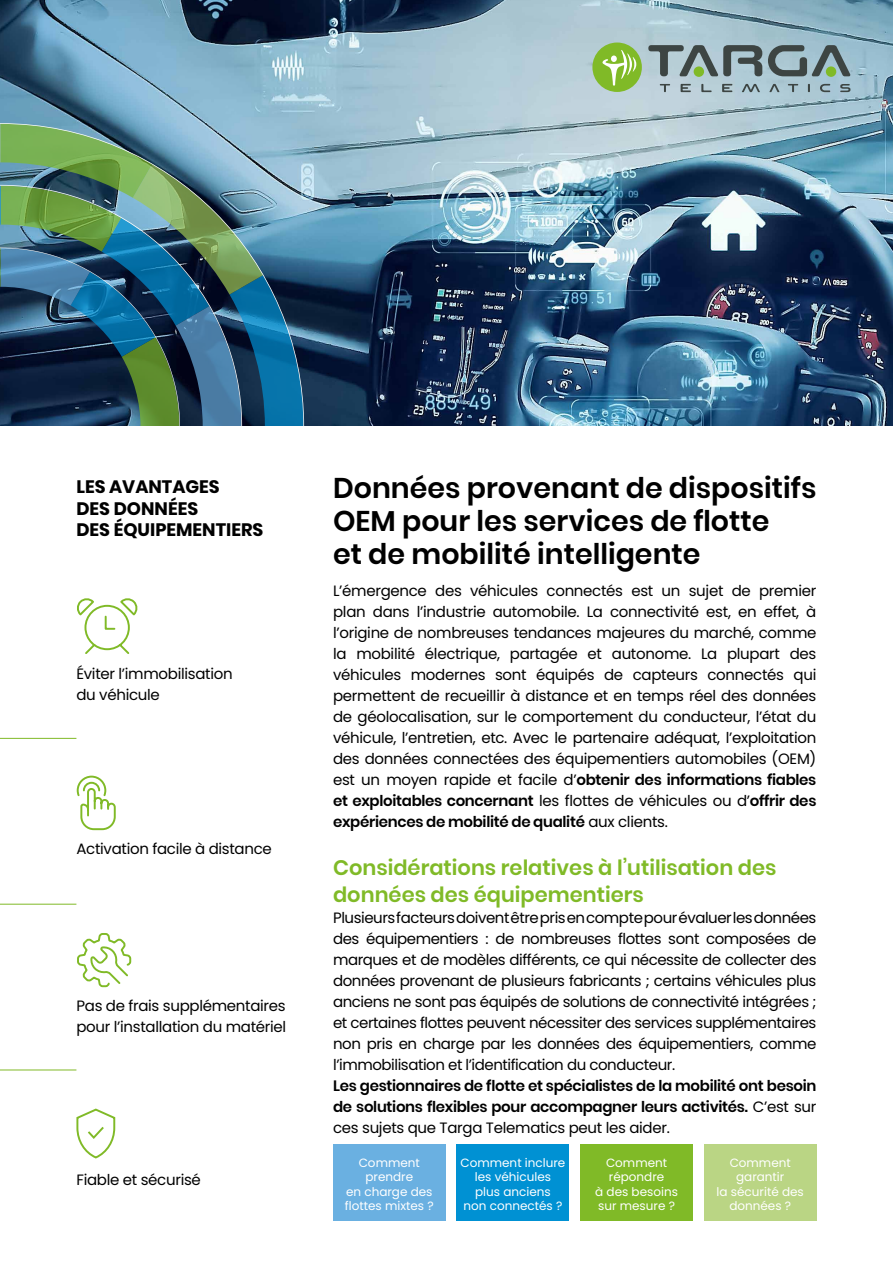
<style>
.page{position:relative;width:893px;height:1263px;background:#fff}
.page>*{position:absolute;margin:0;border:0;box-sizing:border-box;transform-origin:0 0}
.t1{font:600 28.5px/33px "Poppins";color:#000}
.t2{font:600 21px/27px "Poppins";color:#80ba27}
.t3{font:700 18px/21.6px "Poppins";color:#000}
.t4{font:15px/21px "Poppins";letter-spacing:-.02em;color:#000;text-align:justify}
.t5{font:600 15px/21px "Poppins";letter-spacing:-.02em;color:#000;text-align:justify}
.t6{font:12px/14.4px "Poppins";color:#fff;text-align:center}
.s1{font-weight:600}
.s2{font-weight:400}
</style>
<div class="page">
<img style="left:0;top:0;width:893px;height:425px">
<img style="left:0;top:124px;width:304px;height:301px">
<hr style="left:0;top:738px;width:76px;height:1px;background:#80ba27">
<hr style="left:0;top:904px;width:76px;height:1px;background:#80ba27">
<hr style="left:0;top:1069px;width:76px;height:1px;background:#80ba27">
<div style="left:333px;top:1144px;width:112px;height:76px;background:#6ab0e1"></div>
<div style="left:457px;top:1144px;width:112px;height:76px;background:#0091d3"></div>
<div style="left:580px;top:1144px;width:113px;height:76px;background:#80ba27"></div>
<div style="left:704px;top:1144px;width:112px;height:76px;background:#bad584"></div>
<svg style="left:768px;top:45px;width:83px;height:31px;background:#788e90"></svg>
<svg style="left:660px;top:84px;width:10px;height:8px"></svg>
<svg style="left:788px;top:84px;width:10px;height:8px"></svg>
<svg style="left:840px;top:84px;width:10px;height:8px"></svg>
<svg style="left:681px;top:84px;width:10px;height:8px"></svg>
<svg style="left:701px;top:84px;width:11px;height:8px"></svg>
<svg style="left:722px;top:84px;width:10px;height:8px"></svg>
<svg style="left:742px;top:84px;width:18px;height:8px"></svg>
<svg style="left:769px;top:84px;width:10px;height:8px"></svg>
<svg style="left:808px;top:84px;width:2px;height:8px"></svg>
<svg style="left:820px;top:84px;width:10px;height:8px"></svg>
<svg style="left:648px;top:45px;width:114px;height:31px;background:#7e9091"></svg>
<div style="left:592px;top:43px;width:50px;height:49px;background:#80ba27;border-radius:50%"></div>
<svg style="left:602px;top:50px;width:34px;height:36px"></svg>
<svg style="left:76px;top:1108px;width:40px;height:51px"></svg>
<svg style="left:77px;top:598px;width:61px;height:56px"></svg>
<svg style="left:76px;top:775px;width:40px;height:56px"></svg>
<svg style="left:77px;top:933px;width:55px;height:55px"></svg>
<p class="t3" style="left:76px;top:476px;width:188px">LES AVANTAGES<br>DES DONNÉES<br>DES ÉQUIPEMENTIERS</p>
<p class="t4" style="left:76px;top:663px;width:158px">Éviter l’immobilisation du véhicule</p>
<p class="t4" style="left:76px;top:838px;width:197px">Activation facile à distance</p>
<p class="t4" style="left:76px;top:995px;width:211px">Pas de frais supplémentaires pour l’installation du matériel</p>
<p class="t4" style="left:76px;top:1169px;width:126px">Fiable et sécurisé</p>
<h1 class="t1" style="left:333px;top:471px;width:485px">Données provenant de dispositifs<br>OEM pour les services de flotte<br>et de mobilité intelligente</h1>
<p class="t4" style="left:333px;top:580px;width:485px">L’émergence des véhicules connectés est un sujet de premier plan dans l’industrie automobile. La connectivité est, en effet, à l’origine de nombreuses tendances majeures du marché, comme la mobilité électrique, partagée et autonome. La plupart des véhicules modernes sont équipés de capteurs connectés qui permettent de recueillir à distance et en temps réel des données de géolocalisation, sur le comportement du conducteur, l’état du véhicule, l’entretien, etc. Avec le partenaire adéquat, l’exploitation des données connectées des équipementiers automobiles (OEM) est un moyen rapide et facile d’<span class="s1">obtenir des informations fiables et exploitables concernant</span> les flottes de véhicules ou d’<span class="s1">offrir des expériences de mobilité de qualité</span> aux clients.</p>
<h2 class="t2" style="left:333px;top:854px;width:445px">Considérations relatives à l’utilisation des données des équipementiers</h2>
<p class="t4" style="left:333px;top:907px;width:485px">Plusieurs facteurs doivent être pris en compte pour évaluer les données des équipementiers : de nombreuses flottes sont composées de marques et de modèles différents, ce qui nécessite de collecter des données provenant de plusieurs fabricants ; certains véhicules plus anciens ne sont pas équipés de solutions de connectivité intégrées ; et certaines flottes peuvent nécessiter des services supplémentaires non pris en charge par les données des équipementiers, comme l’immobilisation et l’identification du conducteur.</p>
<p class="t5" style="left:333px;top:1075px;width:485px">Les gestionnaires de flotte et spécialistes de la mobilité ont besoin de solutions flexibles pour accompagner leurs activités. <span class="s2">C’est sur ces sujets que Targa Telematics peut les aider.</span></p>
<p class="t6" style="left:345px;top:1155px;width:90px">Comment prendre<br>en charge des flottes mixtes ?</p>
<p class="t6" style="left:461px;top:1155px;width:106px">Comment inclure les véhicules<br>plus anciens<br>non connectés ?</p>
<p class="t6" style="left:595px;top:1155px;width:84px">Comment répondre<br>à des besoins sur mesure ?</p>
<p class="t6" style="left:717px;top:1155px;width:89px">Comment garantir<br>la sécurité des données ?</p>
</div>
